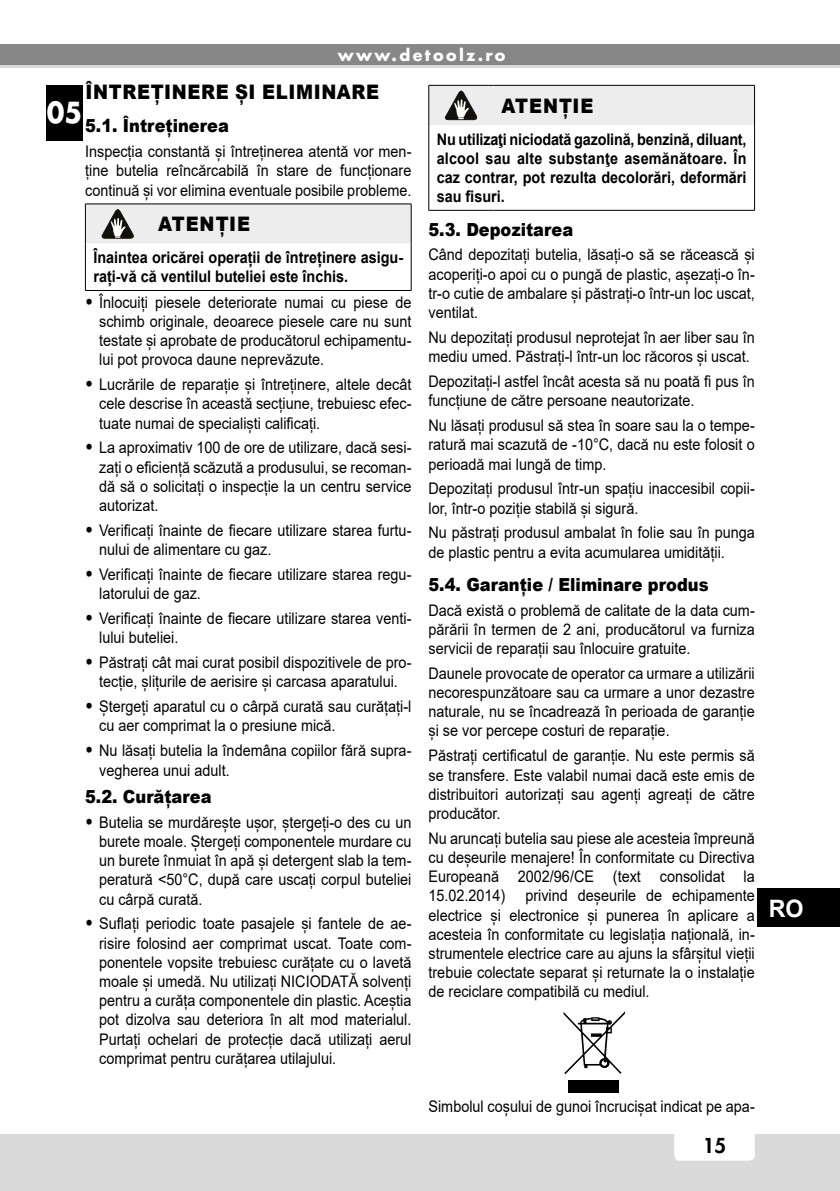
<style>
.page{position:relative;width:840px;height:1191px;background:#fff}
.page>*{position:absolute;margin:0;border:0;box-sizing:border-box;transform-origin:0 0}
.t1{font:700 28.2px "Futura";color:#fff;scale:.91 1}
.t2{font:700 24px "Arial";color:#fff}
.t3{font:700 20.4px "Arial";color:#010203}
.t4{font:900 20px "Arial";letter-spacing:.05em;color:#000;scale:.9 1}
.t5{font:800 20px "Futura";color:#000}
.t6{font:900 18px "Arial";color:#000;scale:.9 1}
.t7{font:16px/19.2px "Arial";color:#000;text-align:justify;scale:.9 1}
.t8{font:700 16px/19.2px "Arial";color:#000;scale:.9 1}
.t9{font:700 16px "Futura";letter-spacing:.15em;color:#fff}
.s1{font-weight:900;font-size:18px}
</style>
<div class="page">
<div style="left:0;top:1134px;width:839px;height:57px;background:#dadada"></div>
<div style="left:674px;top:1120px;width:80px;height:40px;background:#fff;border-radius:6px"></div>
<div style="left:0;top:44px;width:839px;height:24px;background:#878787"></div>
<hr style="left:0;top:65px;width:839px;height:3px;background:#dadada">
<div style="left:757px;top:888px;width:82px;height:39px;background:#000"></div>
<div style="left:46px;top:85px;width:37px;height:56px;background:#000"></div>
<hr style="left:410px;top:244px;width:1px;height:46px;background:#000">
<hr style="left:85px;top:244px;width:1px;height:46px;background:#000">
<hr style="left:85px;top:290px;width:65px;height:1px;background:#000">
<hr style="left:150px;top:290px;width:261px;height:1px;background:#000">
<svg style="left:85px;top:204px;width:326px;height:40px;background:#e2e2e2"></svg>
<hr style="left:753px;top:125px;width:1px;height:85px;background:#000">
<hr style="left:428px;top:125px;width:1px;height:85px;background:#000">
<hr style="left:428px;top:210px;width:65px;height:1px;background:#000">
<hr style="left:493px;top:210px;width:261px;height:1px;background:#000">
<svg style="left:428px;top:85px;width:326px;height:40px;background:#e0e0e0"></svg>
<svg style="left:563px;top:1012px;width:61px;height:62px"></svg>
<div style="left:568px;top:1080px;width:51px;height:13px;background:#000"></div>
<p class="t9" style="left:338px;top:44px;width:169px">www.detoolz.ro</p>
<p class="t4" style="left:85px;top:78px;width:16px">Întreținere</p>
<p class="t4" style="left:235px;top:78px;width:46px">și eliminare</p>
<p class="t6" style="left:85px;top:113px;width:161px">5.1. Întreținerea</p>
<p class="t7" style="left:85px;top:142px;width:364px">Inspecția constantă și întreținerea atentă vor men&shy;ține butelia reîncărcabilă în stare de funcționare continuă și vor elimina eventuale posibile probleme.</p>
<p class="t4" style="left:158px;top:209px;width:104px">ATENȚIE</p>
<p class="t8" style="left:93px;top:248px;width:345px">Înaintea oricărei operații de întreținere asigu&shy;rați-vă că ventilul buteliei este închis.</p>
<p class="t7" style="left:99px;top:292px;width:348px;text-indent:-14px"><span class="s1">•</span> Înlocuiți piesele deteriorate numai cu piese de schimb originale, deoarece piesele care nu sunt testate și aprobate de producătorul echipamentu&shy;lui pot provoca daune neprevăzute.</p>
<p class="t7" style="left:99px;top:375px;width:348px;text-indent:-14px"><span class="s1">•</span> Lucrările de reparație și întreținere, altele decât cele descrise în această secțiune, trebuiesc efec&shy;tuate numai de specialiști calificați.</p>
<p class="t7" style="left:99px;top:438px;width:348px;text-indent:-14px"><span class="s1">•</span> La aproximativ 100 de ore de utilizare, dacă sesi&shy;zați o eficiență scăzută a produsului, se recoman&shy;dă să o solicitați o inspecție la un centru service autorizat.</p>
<p class="t7" style="left:99px;top:520px;width:348px;text-indent:-14px"><span class="s1">•</span> Verificați înainte de fiecare utilizare starea furtu&shy;nului de alimentare cu gaz.</p>
<p class="t7" style="left:99px;top:564px;width:348px;text-indent:-14px"><span class="s1">•</span> Verificați înainte de fiecare utilizare starea regu&shy;latorului de gaz.</p>
<p class="t7" style="left:99px;top:609px;width:348px;text-indent:-14px"><span class="s1">•</span> Verificați înainte de fiecare utilizare starea venti&shy;lului buteliei.</p>
<p class="t7" style="left:85px;top:653px;width:364px;text-align:center"><span class="s1">•</span> Păstrați cât mai curat posibil dispozitivele de pro&shy;tecție, șlițurile de aerisire și carcasa aparatului.</p>
<p class="t7" style="left:99px;top:697px;width:348px;text-indent:-14px"><span class="s1">•</span> Ștergeți aparatul cu o cârpă curată sau curățați-l cu aer comprimat la o presiune mică.</p>
<p class="t7" style="left:99px;top:741px;width:348px;text-indent:-14px"><span class="s1">•</span> Nu lăsați butelia la îndemâna copiilor fără supra&shy;vegherea unui adult.</p>
<p class="t6" style="left:85px;top:783px;width:142px">5.2. Curățarea</p>
<p class="t7" style="left:99px;top:812px;width:348px;text-indent:-14px"><span class="s1">•</span> Butelia se murdărește ușor, ștergeți-o des cu un burete moale. Ștergeți componentele murdare cu un burete înmuiat în apă și detergent slab la tem&shy;peratură &lt;50°C, după care uscați corpul buteliei cu cârpă curată.</p>
<p class="t7" style="left:99px;top:914px;width:348px;text-indent:-14px"><span class="s1">•</span> Suflați periodic toate pasajele și fantele de ae&shy;risire folosind aer comprimat uscat. Toate com&shy;ponentele vopsite trebuiesc curățate cu o lavetă moale și umedă. Nu utilizați NICIODATĂ solvenți pentru a curăța componentele din plastic. Aceștia pot dizolva sau deteriora în alt mod materialul.<br>Purtați ochelari de protecție dacă utilizați aerul comprimat pentru curățarea utilajului.</p>
<h1 class="t1" style="left:47px;top:93px;width:40px">05</h1>
<p class="t4" style="left:501px;top:91px;width:104px">ATENȚIE</p>
<p class="t8" style="left:436px;top:130px;width:345px;text-align:justify">Nu utilizaţi niciodată gazolină, benzină, diluant, alcool sau alte substanţe asemănătoare. În caz contrar, pot rezulta decolorări, deformări sau fisuri.</p>
<p class="t6" style="left:428px;top:216px;width:162px">5.3. Depozitarea</p>
<p class="t7" style="left:428px;top:245px;width:364px">Când depozitați butelia, lăsați-o să se răcească și acoperiți-o apoi cu o pungă de plastic, așezați-o în&shy;tr-o cutie de ambalare și păstrați-o într-un loc uscat, ventilat.</p>
<p class="t7" style="left:428px;top:327px;width:364px">Nu depozitați produsul neprotejat în aer liber sau în mediu umed. Păstrați-l într-un loc răcoros și uscat.</p>
<p class="t7" style="left:428px;top:372px;width:364px">Depozitați-l astfel încât acesta să nu poată fi pus în funcțiune de către persoane neautorizate.</p>
<p class="t7" style="left:428px;top:416px;width:364px">Nu lăsați produsul să stea în soare sau la o tempe&shy;ratură mai scazută de -10°C, dacă nu este folosit o perioadă mai lungă de timp.</p>
<p class="t7" style="left:428px;top:479px;width:364px">Depozitați produsul într-un spațiu inaccesibil copii&shy;lor, într-o poziție stabilă și sigură.</p>
<p class="t7" style="left:428px;top:523px;width:364px">Nu păstrați produsul ambalat în folie sau în punga de plastic pentru a evita acumularea umidității.</p>
<p class="t6" style="left:428px;top:571px;width:312px">5.4. Garanție / Eliminare produs</p>
<p class="t7" style="left:428px;top:600px;width:364px">Dacă există o problemă de calitate de la data cum&shy;părării în termen de 2 ani, producătorul va furniza servicii de reparații sau înlocuire gratuite.</p>
<p class="t7" style="left:428px;top:663px;width:364px">Daunele provocate de operator ca urmare a utilizării necorespunzătoare sau ca urmare a unor dezastre naturale, nu se încadrează în perioada de garanție și se vor percepe costuri de reparație.</p>
<p class="t7" style="left:428px;top:746px;width:364px">Păstrați certificatul de garanție. Nu este permis să se transfere. Este valabil numai dacă este emis de distribuitori autorizați sau agenți agreați de către producător.</p>
<p class="t7" style="left:428px;top:828px;width:364px">Nu aruncați butelia sau piese ale acesteia împreună cu deșeurile menajere! În conformitate cu Directiva Europeană 2002/96/CE (text consolidat la 15.02.2014) privind deșeurile de echipamente electrice și electronice și punerea în aplicare a acesteia în conformitate cu legislația națională, in&shy;strumentele electrice care au ajuns la sfârșitul vieții trebuie colectate separat și returnate la o instalație de reciclare compatibilă cu mediul.</p>
<p class="t3" style="left:676px;top:1083px;width:42px">PAP</p>
<p class="t7" style="left:428px;top:1097px;width:364px">Simbolul coșului de gunoi încrucișat indicat pe apa-</p>
<p class="t5" style="left:702px;top:1132px;width:25px">15</p>
<h2 class="t2" style="left:768px;top:891px;width:36px">RO</h2>
</div>
